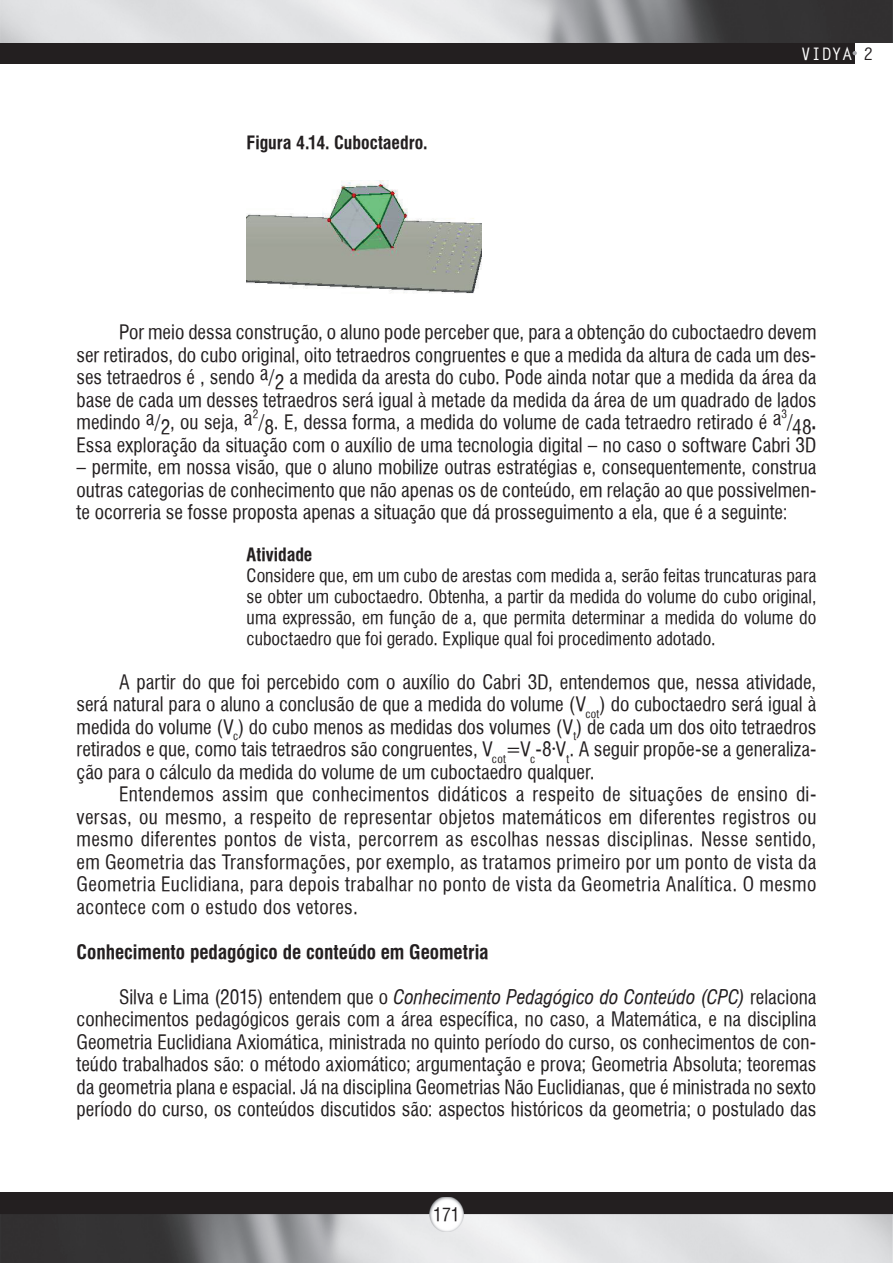
<style>
.page{position:relative;width:893px;height:1263px;background:#fff}
.page>*{position:absolute;margin:0;border:0;box-sizing:border-box;transform-origin:0 0}
.t1{font:19.5px/22.5px "Halvett Condensed";color:#231f20;text-align:justify}
.t2{font:700 condensed 19.5px "Halvett";color:#231f20}
.t3{font:18px/21px "Halvett Condensed";color:#231f20;text-align:justify}
.t4{font:700 condensed 18px "Halvett";color:#231f20}
.t5{font:700 17.25px "Letter Gothic Std";color:#fff}
.s1{color:#231f20}
.s2{font-family:"Halvett";font-style:italic;font-stretch:condensed}
</style>
<div class="page">
<div style="left:0;top:0;width:855px;height:64px;background:#231f20"></div>
<img style="left:0;top:0;width:893px;height:43px">
<svg style="left:853px;top:51px;width:4px;height:4px"></svg>
<div style="left:0;top:1193px;width:893px;height:70px;background:#231f20"></div>
<img style="left:0;top:1214px;width:893px;height:49px">
<img style="left:429px;top:1197px;width:34px;height:34px">
<img style="left:247px;top:180px;width:234px;height:114px">
<p class="t4" style="left:247px;top:131px;width:183px">Figura 4.14. Cuboctaedro.</p>
<p class="t5" style="left:801px;top:43px;width:74px">VIDYA <span class="s1">2</span></p>
<p class="t1" style="left:77px;top:321px;width:741px;text-indent:43px">Por meio dessa construção, o aluno pode perceber que, para a obtenção do cuboctaedro devem ser retirados, do cubo original, oito tetraedros congruentes e que a medida da altura de cada um des&shy;ses tetraedros é , sendo a/2 a medida da aresta do cubo. Pode ainda notar que a medida da área da base de cada um desses tetraedros será igual à metade da medida da área de um quadrado de lados medindo a/2, ou seja, a<sup>2</sup>/8. E, dessa forma, a medida do volume de cada tetraedro retirado é a<sup>3</sup></p>
<p class="t1" style="left:77px;top:418px;width:741px;line-height:18px;text-align:right">/48<sup>.<br></sup>Essa exploração da situação com o auxílio de uma tecnologia digital – no caso o software Cabri 3D</p>
<p class="t1" style="left:77px;top:456px;width:741px">– permite, em nossa visão, que o aluno mobilize outras estratégias e, consequentemente, construa outras categorias de conhecimento que não apenas os de conteúdo, em relação ao que possivelmen&shy;te ocorreria se fosse proposta apenas a situação que dá prosseguimento a ela, que é a seguinte:</p>
<p class="t4" style="left:247px;top:544px;width:67px">Atividade</p>
<p class="t3" style="left:247px;top:565px;width:571px">Considere que, em um cubo de arestas com medida a, serão feitas truncaturas para se obter um cuboctaedro. Obtenha, a partir da medida do volume do cubo original, uma expressão, em função de a, que permita determinar a medida do volume do cuboctaedro que foi gerado. Explique qual foi procedimento adotado.</p>
<p class="t1" style="left:77px;top:670px;width:741px;text-indent:43px">A partir do que foi percebido com o auxílio do Cabri 3D, entendemos que, nessa atividade, será natural para o aluno a conclusão de que a medida do volume (V<sub>cot</sub>) do cuboctaedro será igual à medida do volume (V<sub>c</sub>) do cubo menos as medidas dos volumes (V<sub>t</sub>) de cada um dos oito tetraedros retirados e que, como tais tetraedros são congruentes, V<sub>cot</sub>=V<sub>c</sub>-8·V<sub>t</sub>. A seguir propõe-se a generaliza&shy;ção para o cálculo da medida do volume de um cuboctaedro qualquer.</p>
<p class="t1" style="left:77px;top:783px;width:741px;text-indent:43px">Entendemos assim que conhecimentos didáticos a respeito de situações de ensino di&shy;versas, ou mesmo, a respeito de representar objetos matemáticos em diferentes registros ou mesmo diferentes pontos de vista, percorrem as escolhas nessas disciplinas. Nesse sentido, em Geometria das Transformações, por exemplo, as tratamos primeiro por um ponto de vista da Geometria Euclidiana, para depois trabalhar no ponto de vista da Geometria Analítica. O mesmo acontece com o estudo dos vetores.</p>
<p class="t2" style="left:77px;top:940px;width:414px">Conhecimento pedagógico de conteúdo em Geometria</p>
<p class="t1" style="left:77px;top:985px;width:741px;text-indent:43px">Silva e Lima (2015) entendem que o <span class="s2">Conhecimento Pedagógico do Conteúdo (CPC)</span> relaciona conhecimentos pedagógicos gerais com a área específica, no caso, a Matemática, e na disciplina Geometria Euclidiana Axiomática, ministrada no quinto período do curso, os conhecimentos de con&shy;teúdo trabalhados são: o método axiomático; argumentação e prova; Geometria Absoluta; teoremas da geometria plana e espacial. Já na disciplina Geometrias Não Euclidianas, que é ministrada no sexto período do curso, os conteúdos discutidos são: aspectos históricos da geometria; o postulado das</p>
<p class="t3" style="left:433px;top:1204px;width:28px">171</p>
</div>
